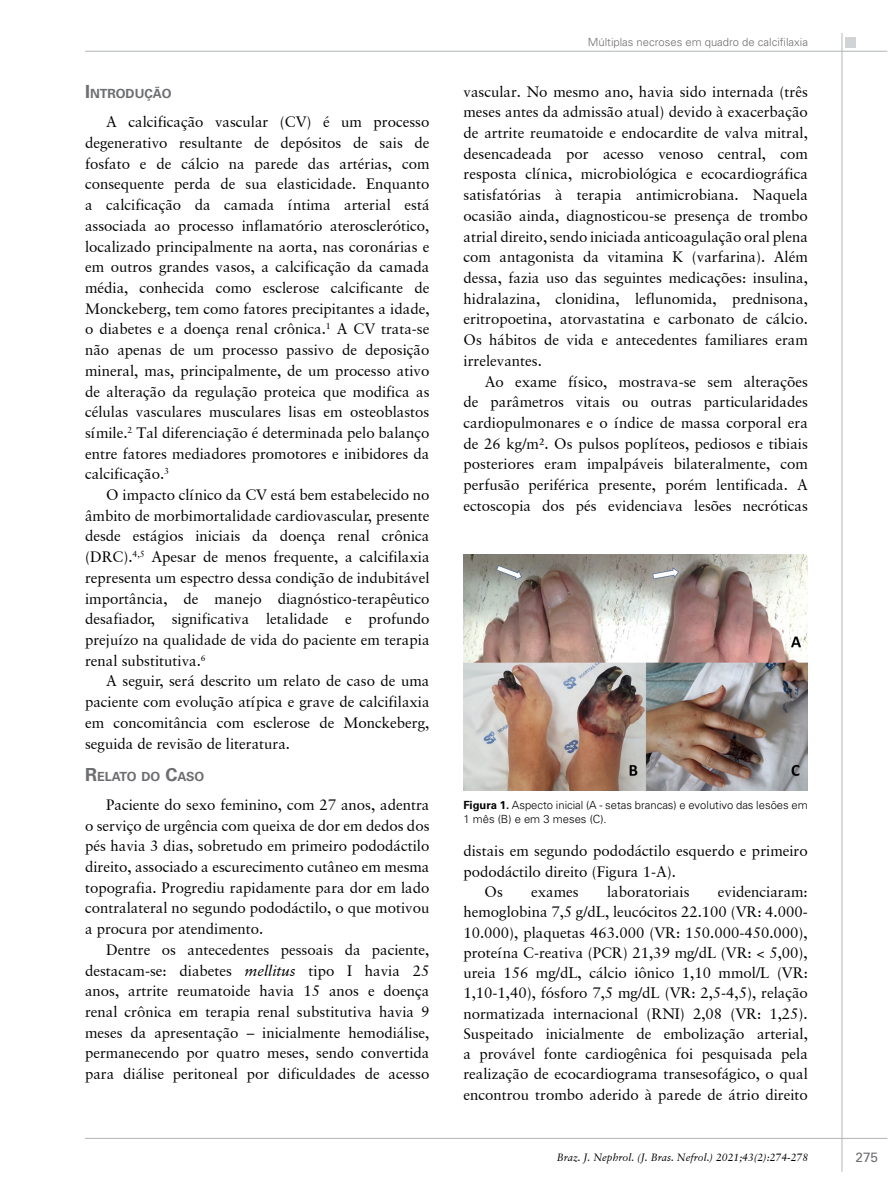
<style>
.page{position:relative;width:893px;height:1191px;background:#fff}
.page>*{position:absolute;margin:0;border:0;box-sizing:border-box;transform-origin:0 0}
.t1{font:15px/20.7px "Garamond Retrospective S Si";color:#000;text-align:justify}
.t2{font:13.5px "Univers LT Std";color:#6d6e71}
.t3{font:700 12.6px "Univers LT Std";color:#6d6e71}
.t4{font:300 11.25px/14.2px "Univers LT Std";color:#000}
.t5{font:300 11.25px "Univers LT Std";color:#6d6e71}
.t6{font:italic 10.5px "Garamond Retrospective S Si";color:#000}
.s1{font-size:18px}
.s2{font-style:italic}
.s3{font-weight:700}
</style>
<div class="page">
<div style="left:845px;top:37px;width:11px;height:11px;background:#d1d3d4"></div>
<hr style="left:85px;top:51px;width:802px;height:1px;background:#b1b4b6">
<hr style="left:842px;top:33px;width:1px;height:1138px;background:#b1b4b6">
<hr style="left:85px;top:1138px;width:802px;height:1px;background:#b1b4b6">
<hr style="left:0;top:85px;width:1px;height:149px;background:#007cb7">
<img style="left:463px;top:554px;width:345px;height:237px">
<p class="t3" style="left:85px;top:86px;width:88px"><span class="s1">I</span>NTRODUÇÃO</p>
<p class="t1" style="left:85px;top:112px;width:346px;text-indent:21px">A calcificação vascular (CV) é um processo degenerativo resultante de depósitos de sais de fosfato e de cálcio na parede das artérias, com consequente perda de sua elasticidade. Enquanto a calcificação da camada íntima arterial está associada ao processo inflamatório aterosclerótico, localizado principalmente na aorta, nas coronárias e em outros grandes vasos, a calcificação da camada média, conhecida como esclerose calcificante de Monckeberg, tem como fatores precipitantes a idade, o diabetes e a doença renal crônica.<sup>1</sup> A CV trata-se não apenas de um processo passivo de deposição mineral, mas, principalmente, de um processo ativo de alteração da regulação proteica que modifica as células vasculares musculares lisas em osteoblastos símile.<sup>2</sup> Tal diferenciação é determinada pelo balanço entre fatores mediadores promotores e inibidores da calcificação.<sup>3</sup></p>
<p class="t1" style="left:85px;top:484px;width:346px;text-indent:21px">O impacto clínico da CV está bem estabelecido no âmbito de morbimortalidade cardiovascular, presente desde estágios iniciais da doença renal crônica (DRC).<sup>4,5</sup> Apesar de menos frequente, a calcifilaxia representa um espectro dessa condição de indubitável importância, de manejo diagnóstico-terapêutico desafiador, significativa letalidade e profundo prejuízo na qualidade de vida do paciente em terapia renal substitutiva.<sup>6</sup></p>
<p class="t1" style="left:85px;top:670px;width:346px;text-indent:21px">A seguir, será descrito um relato de caso de uma paciente com evolução atípica e grave de calcifilaxia em concomitância com esclerose de Monckeberg, seguida de revisão de literatura.</p>
<p class="t3" style="left:85px;top:769px;width:121px"><span class="s1">R</span>ELATO DO <span class="s1">C</span>ASO</p>
<p class="t1" style="left:85px;top:794px;width:346px;text-indent:21px">Paciente do sexo feminino, com 27 anos, adentra o serviço de urgência com queixa de dor em dedos dos pés havia 3 dias, sobretudo em primeiro pododáctilo direito, associado a escurecimento cutâneo em mesma topografia. Progrediu rapidamente para dor em lado contralateral no segundo pododáctilo, o que motivou a procura por atendimento.</p>
<p class="t1" style="left:85px;top:939px;width:346px;text-indent:21px">Dentre os antecedentes pessoais da paciente, destacam-se: diabetes <span class="s2">mellitus</span> tipo I havia 25 anos, artrite reumatoide havia 15 anos e doença renal crônica em terapia renal substitutiva havia 9 meses da apresentação – inicialmente hemodiálise, permanecendo por quatro meses, sendo convertida para diálise peritoneal por dificuldades de acesso</p>
<p class="t5" style="left:588px;top:36px;width:222px">Múltiplas necroses em quadro de calcifilaxia</p>
<p class="t1" style="left:463px;top:81px;width:346px">vascular. No mesmo ano, havia sido internada (três meses antes da admissão atual) devido à exacerbação de artrite reumatoide e endocardite de valva mitral, desencadeada por acesso venoso central, com resposta clínica, microbiológica e ecocardiográfica satisfatórias à terapia antimicrobiana. Naquela ocasião ainda, diagnosticou-se presença de trombo atrial direito, sendo iniciada anticoagulação oral plena com antagonista da vitamina K (varfarina). Além dessa, fazia uso das seguintes medicações: insulina, hidralazina, clonidina, leflunomida, prednisona, eritropoetina, atorvastatina e carbonato de cálcio.<br>Os hábitos de vida e antecedentes familiares eram irrelevantes.</p>
<p class="t1" style="left:463px;top:371px;width:346px;text-indent:21px">Ao exame físico, mostrava-se sem alterações de parâmetros vitais ou outras particularidades cardiopulmonares e o índice de massa corporal era de 26 kg/m². Os pulsos poplíteos, pediosos e tibiais posteriores eram impalpáveis bilateralmente, com perfusão periférica presente, porém lentificada. A ectoscopia dos pés evidenciava lesões necróticas</p>
<p class="t4" style="left:463px;top:797px;width:346px"><span class="s3">Figura 1.</span> Aspecto inicial (A - setas brancas) e evolutivo das lesões em<br>1 mês (B) e em 3 meses (C).</p>
<p class="t1" style="left:463px;top:840px;width:346px">distais em segundo pododáctilo esquerdo e primeiro</p>
<p class="t1" style="left:463px;top:861px;width:214px">pododáctilo direito (Figura 1-A).</p>
<p class="t1" style="left:485px;top:881px;width:20px">Os</p>
<p class="t1" style="left:531px;top:881px;width:49px">exames</p>
<p class="t1" style="left:607px;top:881px;width:84px">laboratoriais</p>
<p class="t1" style="left:463px;top:881px;width:346px;line-height:20.2px;text-indent:254px">evidenciaram: hemoglobina 7,5 g/dL, leucócitos 22.100 (VR: 4.000- 10.000), plaquetas 463.000 (VR: 150.000-450.000), proteína C-reativa (PCR) 21,39 mg/dL (VR: &lt; 5,00), ureia 156 mg/dL, cálcio iônico 1,10 mmol/L (VR:<br>1,10-1,40), fósforo 7,5 mg/dL (VR: 2,5-4,5), relação normatizada internacional (RNI) 2,08 (VR: 1,25).<br>Suspeitado inicialmente de embolização arterial, a provável fonte cardiogênica foi pesquisada pela realização de ecocardiograma transesofágico, o qual encontrou trombo aderido à parede de átrio direito</p>
<p class="t6" style="left:557px;top:1151px;width:253px">Braz. J. Nephrol. (J. Bras. Nefrol.) 2021;43(2):274-278</p>
<p class="t2" style="left:855px;top:1149px;width:24px">275</p>
</div>
